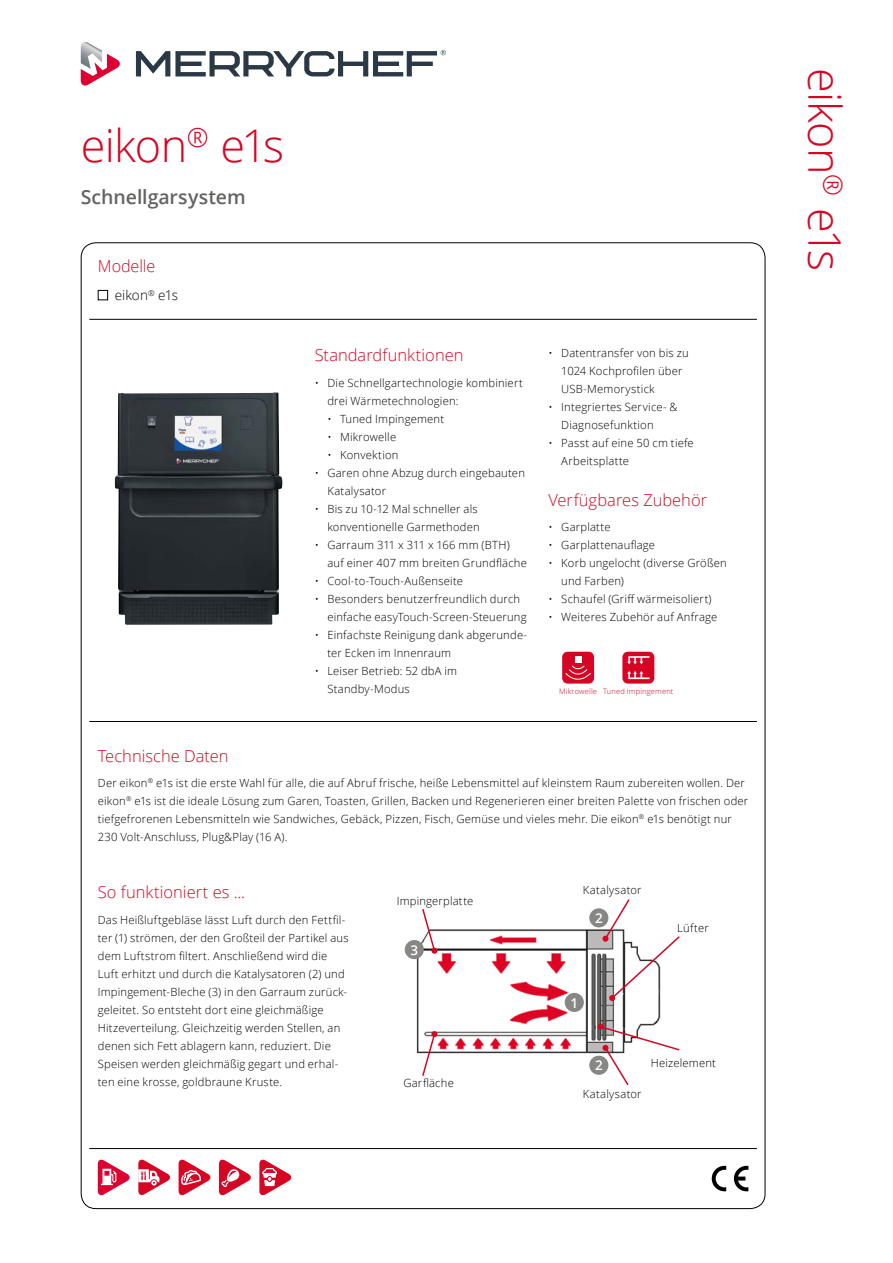
<style>
.page{position:relative;width:893px;height:1263px;background:#fff}
.page>*{position:absolute;margin:0;border:0;box-sizing:border-box;transform-origin:0 0}
.t1{font:300 45px "Open Sans";letter-spacing:-.02em;color:#d60524}
.t2{font:600 19.5px "Open Sans";letter-spacing:-.005em;color:#636362}
.t3{font:300 16.5px "Open Sans";color:#d60524}
.t4{font:300 13.5px "Open Sans";color:#000}
.t5{font:600 13.5px "Open Sans";color:#fff}
.t6{font:300 11.25px/18px "Open Sans";letter-spacing:.015em;color:#000}
.t7{font:300 7.5px "Open Sans";letter-spacing:.025em;color:#d60524}
</style>
<div class="page">
<hr style="left:89px;top:319px;width:668px;height:1px;background:#000">
<hr style="left:89px;top:1148px;width:668px;height:1px;background:#000">
<hr style="left:89px;top:721px;width:668px;height:1px;background:#000">
<svg style="left:98px;top:1160px;width:32px;height:35px"></svg>
<svg style="left:179px;top:1160px;width:31px;height:35px"></svg>
<svg style="left:259px;top:1160px;width:32px;height:35px"></svg>
<svg style="left:138px;top:1160px;width:32px;height:35px"></svg>
<svg style="left:219px;top:1160px;width:32px;height:35px"></svg>
<svg style="left:136px;top:50px;width:310px;height:26px"></svg>
<svg style="left:81px;top:42px;width:39px;height:44px"></svg>
<svg style="left:712px;top:1166px;width:14px;height:25px"></svg>
<svg style="left:734px;top:1166px;width:14px;height:25px"></svg>
<div style="left:98px;top:290px;width:10px;height:10px;border:1px solid #000"></div>
<div style="left:562px;top:652px;width:32px;height:32px;background:#d60524;border-radius:6px"></div>
<svg style="left:565px;top:656px;width:26px;height:24px"></svg>
<div style="left:622px;top:652px;width:32px;height:32px;background:#d60524;border-radius:6px"></div>
<svg style="left:627px;top:656px;width:22px;height:8px"></svg>
<svg style="left:627px;top:671px;width:22px;height:8px"></svg>
<img style="left:115px;top:392px;width:167px;height:233px">
<img style="left:413px;top:924px;width:248px;height:133px">
<svg style="left:421px;top:1031px;width:16px;height:45px"></svg>
<svg style="left:421px;top:909px;width:16px;height:45px"></svg>
<svg style="left:602px;top:899px;width:78px;height:102px"></svg>
<svg style="left:597px;top:1024px;width:83px;height:62px"></svg>
<div style="left:565px;top:993px;width:19px;height:19px;background:#878786;border-radius:50%"></div>
<div style="left:405px;top:940px;width:19px;height:19px;background:#878786;border-radius:50%"></div>
<div style="left:589px;top:908px;width:19px;height:19px;background:#878786;border-radius:50%"></div>
<div style="left:589px;top:1056px;width:19px;height:19px;background:#878786;border-radius:50%"></div>
<h1 class="t1" style="left:81px;top:115px;width:205px">eikon<sup>®</sup> e1s</h1>
<h2 class="t2" style="left:81px;top:184px;width:167px">Schnellgarsystem</h2>
<h3 class="t3" style="left:98px;top:255px;width:59px">Modelle</h3>
<p class="t4" style="left:115px;top:286px;width:65px">eikon<sup>®</sup> e1s</p>
<h3 class="t3" style="left:315px;top:344px;width:150px">Standardfunktionen</h3>
<p class="t6" style="left:327px;top:373px;width:197px;text-indent:-13px">• Die Schnellgartechnologie kombiniert drei Wärmetechnologien:</p>
<p class="t6" style="left:327px;top:409px;width:118px">• Tuned Impingement</p>
<p class="t6" style="left:327px;top:427px;width:70px">• Mikrowelle</p>
<p class="t6" style="left:327px;top:445px;width:73px">• Konvektion</p>
<p class="t6" style="left:327px;top:463px;width:199px;text-indent:-13px">• Garen ohne Abzug durch eingebauten<br>Katalysator</p>
<p class="t6" style="left:315px;top:499px;width:167px;text-align:right">• Bis zu 10-12 Mal schneller als konventionelle Garmethoden</p>
<p class="t6" style="left:327px;top:535px;width:201px;text-indent:-13px">• Garraum 311 x 311 x 166 mm (BTH) auf einer 407 mm breiten Grundfläche</p>
<p class="t6" style="left:315px;top:571px;width:150px">• Cool-to-Touch-Außenseite</p>
<p class="t6" style="left:327px;top:589px;width:201px;text-indent:-13px">• Besonders benutzerfreundlich durch einfache easyTouch-Screen-Steuerung</p>
<p class="t6" style="left:327px;top:625px;width:201px;text-indent:-13px">• Einfachste Reinigung dank abgerunde&shy;ter Ecken im Innenraum</p>
<p class="t6" style="left:327px;top:661px;width:131px;text-indent:-13px">• Leiser Betrieb: 52 dbA im<br>Standby-Modus</p>
<p class="t6" style="left:561px;top:344px;width:129px;text-indent:-13px">• Datentransfer von bis zu<br>1024 Kochprofilen über<br>USB-Memorystick</p>
<p class="t6" style="left:561px;top:398px;width:118px;text-indent:-13px">• Integriertes Service- &amp;<br>Diagnosefunktion</p>
<p class="t6" style="left:561px;top:434px;width:134px;text-indent:-13px">• Passt auf eine 50 cm tiefe<br>Arbeitsplatte</p>
<h3 class="t3" style="left:549px;top:488px;width:160px">Verfügbares Zubehör</h3>
<p class="t6" style="left:549px;top:518px;width:64px">• Garplatte</p>
<p class="t6" style="left:549px;top:536px;width:108px">• Garplattenauflage</p>
<p class="t6" style="left:561px;top:554px;width:167px;text-indent:-13px">• Korb ungelocht (diverse Größen und Farben)</p>
<p class="t6" style="left:549px;top:590px;width:165px">• Schaufel (Griff wärmeisoliert)</p>
<p class="t6" style="left:549px;top:608px;width:170px">• Weiteres Zubehör auf Anfrage</p>
<p class="t7" style="left:559px;top:686px;width:116px">Mikrowelle Tuned Impingement</p>
<h3 class="t3" style="left:98px;top:744px;width:132px">Technische Daten</h3>
<p class="t6" style="left:98px;top:774px;width:652px">Der eikon<sup>®</sup> e1s ist die erste Wahl für alle, die auf Abruf frische, heiße Lebensmittel auf kleinstem Raum zubereiten wollen. Der eikon<sup>®</sup> e1s ist die ideale Lösung zum Garen, Toasten, Grillen, Backen und Regenerieren einer breiten Palette von frischen oder tiefgefrorenen Lebensmitteln wie Sandwiches, Gebäck, Pizzen, Fisch, Gemüse und vieles mehr. Die eikon<sup>®</sup> e1s benötigt nur 230 Volt-Anschluss, Plug&amp;Play (16 A).</p>
<h3 class="t3" style="left:98px;top:881px;width:149px">So funktioniert es ...</h3>
<p class="t6" style="left:98px;top:910px;width:252px">Das Heißluftgebläse lässt Luft durch den Fettfil&shy;ter (1) strömen, der den Großteil der Partikel aus dem Luftstrom filtert. Anschließend wird die Luft erhitzt und durch die Katalysatoren (2) und Impingement-Bleche (3) in den Garraum zurück&shy;geleitet. So entsteht dort eine gleichmäßige Hitzeverteilung. Gleichzeitig werden Stellen, an denen sich Fett ablagern kann, reduziert. Die Speisen werden gleichmäßig gegart und erhal&shy;ten eine krosse, goldbraune Kruste.</p>
<p class="t6" style="left:397px;top:891px;width:78px">Impingerplatte</p>
<p class="t5" style="left:410px;top:940px;width:9px">3</p>
<p class="t6" style="left:403px;top:1074px;width:52px">Garfläche</p>
<p class="t6" style="left:583px;top:881px;width:60px">Katalysator</p>
<p class="t5" style="left:595px;top:909px;width:9px">2</p>
<p class="t6" style="left:677px;top:918px;width:33px">Lüfter</p>
<p class="t5" style="left:570px;top:993px;width:9px">1</p>
<p class="t5" style="left:595px;top:1056px;width:9px">2</p>
<p class="t6" style="left:583px;top:1084px;width:60px">Katalysator</p>
<p class="t6" style="left:651px;top:1053px;width:67px">Heizelement</p>
<h1 class="t1" style="left:856px;top:68px;width:205px;rotate:90deg">eikon<sup>®</sup> e1s</h1>
</div>
